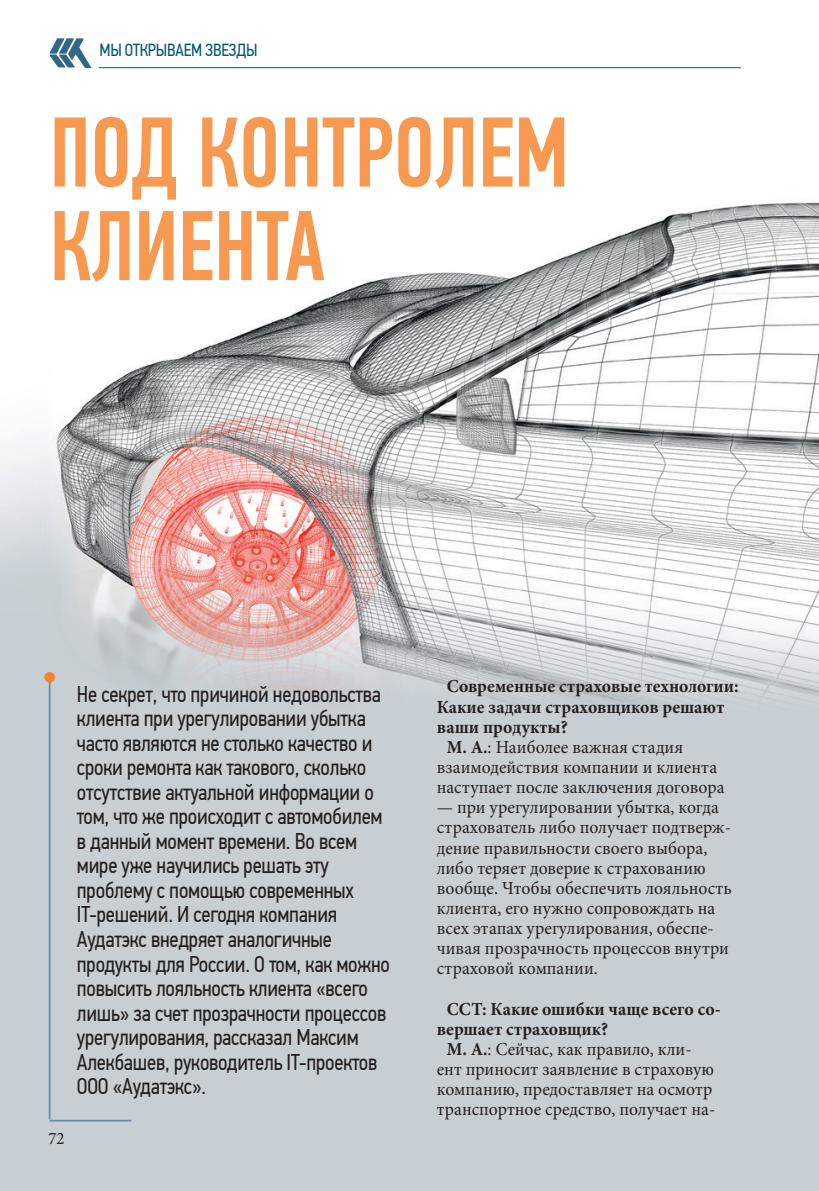
<style>
.page{position:relative;width:819px;height:1191px;background:#fff}
.page>*{position:absolute;margin:0;border:0;box-sizing:border-box;transform-origin:0 0}
.t1{font:500 99.23px/93.6px "PF Din Text Comp Pro";color:#f79951;scale:.96 1}
.t2{font:22.75px/24.5px "PF Din Text Cond Pro";letter-spacing:-.01em;color:#231f20;scale:.95 1}
.t3{font:18.38px/20.1px "Minion Pro";color:#231f20;scale:.96 1}
.t4{font:700 18.38px "Minion Pro";color:#231f20;scale:.96 1}
.t5{font:17.5px "PF Din Text Cond Pro";letter-spacing:-.01em;color:#015372;scale:.96 1}
.t6{font:17.5px "Minion Pro";color:#231f20;scale:.96 1}
.s1{font-weight:700}
</style>
<div class="page">
<svg style="left:49px;top:38px;width:43px;height:30px"></svg>
<hr style="left:99px;top:67px;width:641px;height:1px;background:#015372">
<img style="left:0;top:202px;width:819px;height:989px">
<hr style="left:49px;top:677px;width:1px;height:442px;background:#6d89a1">
<hr style="left:50px;top:1119px;width:81px;height:2px;background:#6d89a1">
<div style="left:44px;top:672px;width:11px;height:10px;background:#f4822b;border-radius:50%"></div>
<p class="t5" style="left:99px;top:40px;width:166px">МЫ ОТКРЫВАЕМ ЗВЕЗДЫ</p>
<h1 class="t1" style="left:50px;top:107px;width:542px">ПОД КОНТРОЛЕМ<br>КЛИЕНТА</h1>
<p class="t2" style="left:77px;top:682px;width:331px">Не секрет, что причиной недовольства клиента при урегулировании убытка часто являются не столько качество и сроки ремонта как такового, сколько отсутствие актуальной информации о том, что же происходит с автомобилем в данный момент времени. Во всем мире уже научились решать эту проблему с помощью современных IT-решений. И сегодня компания Аудатэкс внедряет аналогичные продукты для России. О том, как можно повысить лояльность клиента «всего лишь» за счет прозрачности процессов урегулирования, рассказал Максим Алекбашев, руководитель IT-проектов ООО «Аудатэкс».</p>
<p class="t6" style="left:48px;top:1126px;width:18px">72</p>
<p class="t4" style="left:446px;top:673px;width:305px">Современные страховые технологии:</p>
<p class="t4" style="left:437px;top:693px;width:301px">Какие задачи страховщиков решают</p>
<p class="t4" style="left:437px;top:714px;width:138px">ваши продукты?</p>
<p class="t3" style="left:446px;top:737px;width:248px"><span class="s1">М. А.</span>: Наиболее важная стадия</p>
<p class="t3" style="left:437px;top:757px;width:293px">взаимодействия компании и клиента</p>
<p class="t3" style="left:437px;top:777px;width:301px">наступает после заключения договора</p>
<p class="t3" style="left:437px;top:797px;width:308px">— при урегулировании убытка, когда страхователь либо получает подтверж&shy;дение правильности своего выбора, либо теряет доверие к страхованию вообще. Чтобы обеспечить лояльность клиента, его нужно сопровождать на всех этапах урегулирования, обеспе&shy;чивая прозрачность процессов внутри страховой компании.</p>
<p class="t4" style="left:446px;top:995px;width:287px">ССТ: Какие ошибки чаще всего со-</p>
<p class="t4" style="left:437px;top:1016px;width:180px">вершает страховщик?</p>
<p class="t3" style="left:446px;top:1039px;width:256px"><span class="s1">М. А.</span>: Сейчас, как правило, кли-</p>
<p class="t3" style="left:437px;top:1059px;width:290px">ент приносит заявление в страховую</p>
<p class="t3" style="left:437px;top:1079px;width:289px">компанию, предоставляет на осмотр</p>
<p class="t3" style="left:437px;top:1099px;width:291px">транспортное средство, получает на-</p>
</div>
